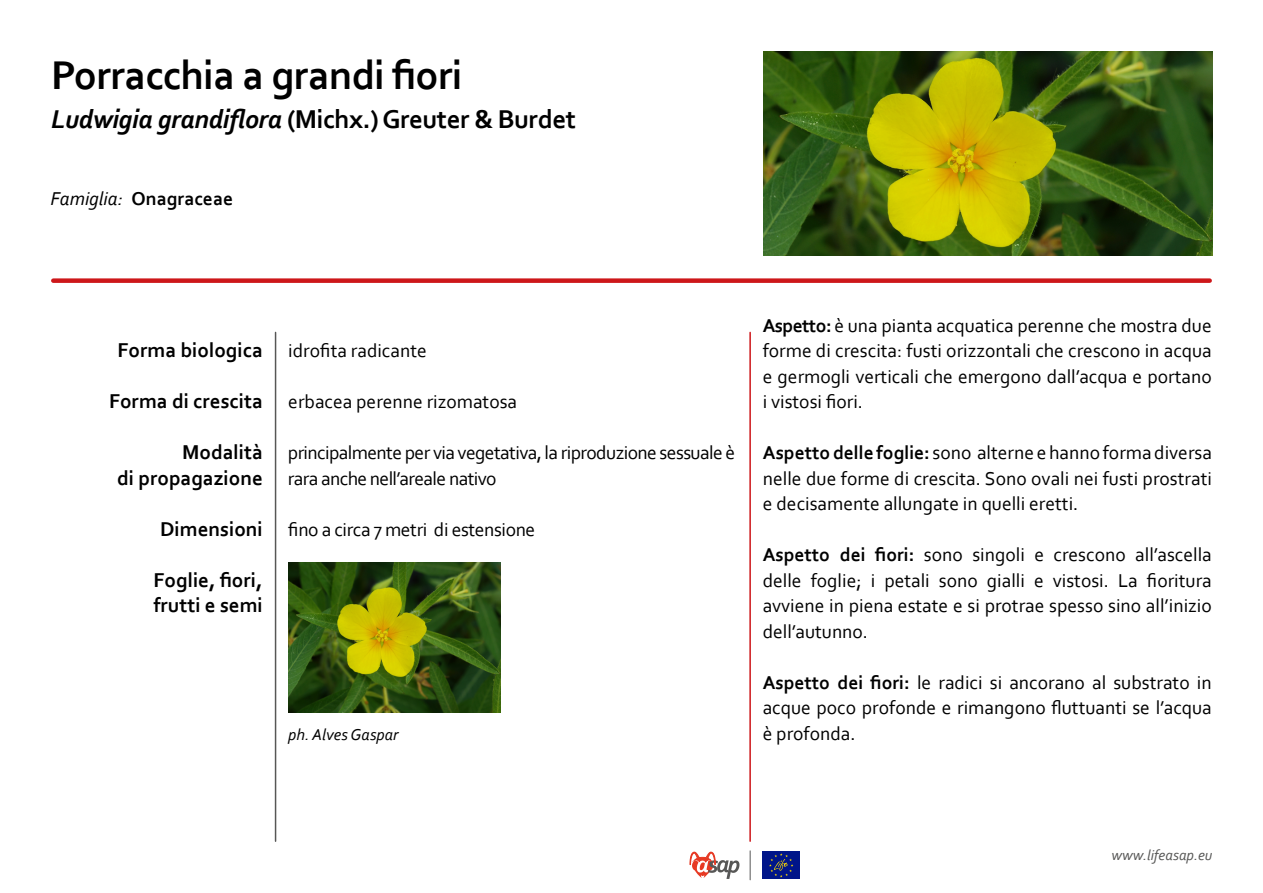
<style>
.page{position:relative;width:1263px;height:893px;background:#fff}
.page>*{position:absolute;margin:0;border:0;box-sizing:border-box;transform-origin:0 0}
.t1{font:700 42px "Corbel";letter-spacing:-.015em;color:#000}
.t2{font:700 27px "Corbel";letter-spacing:-.015em;color:#000}
.t3{font:700 21px/25.5px "Corbel";color:#000;text-align:right}
.t4{font:19.5px/25.5px "Corbel";color:#000;text-align:justify}
.t5{font:19.5px/25.5px "Corbel";letter-spacing:-.03em;color:#000}
.t6{font:19.5px "Corbel";letter-spacing:-.02em;color:#000}
.t7{font:700 19.5px "Corbel";color:#000}
.t8{font:italic 16.5px "Corbel";color:#000}
.t9{font:italic 15px "Corbel";color:#575756}
.s1{font-style:italic}
.s2{font-weight:400;font-style:italic}
.s3{font-weight:700}
</style>
<div class="page">
<div style="left:53px;top:278px;width:1157px;height:5px;background:#cd171a"></div>
<img style="left:763px;top:51px;width:449px;height:204px">
<hr style="left:749px;top:332px;width:2px;height:509px;background:#cd171a">
<svg style="left:689px;top:851px;width:50px;height:28px"></svg>
<svg style="left:750px;top:851px;width:1px;height:29px"></svg>
<div style="left:762px;top:852px;width:38px;height:27px;background:#001589"></div>
<svg style="left:769px;top:853px;width:24px;height:24px"></svg>
<hr style="left:275px;top:332px;width:1px;height:509px;background:#575756">
<img style="left:288px;top:563px;width:212px;height:150px">
<h1 class="t1" style="left:51px;top:49px;width:413px">Porracchia a grandi fiori</h1>
<h2 class="t2" style="left:51px;top:102px;width:526px"><span class="s1">Ludwigia grandiflora</span> (Michx.) Greuter &amp; Burdet</h2>
<p class="t7" style="left:51px;top:186px;width:184px"><span class="s2">Famiglia:</span> Onagraceae</p>
<p class="t3" style="left:118px;top:337px;width:147px">Forma biologica</p>
<p class="t3" style="left:109px;top:388px;width:155px">Forma di crescita</p>
<p class="t3" style="left:117px;top:439px;width:147px">Modalità<br>di propagazione</p>
<p class="t3" style="left:160px;top:516px;width:104px">Dimensioni</p>
<p class="t3" style="left:154px;top:567px;width:111px;text-align:left">Foglie, fiori, frutti e semi</p>
<p class="t4" style="left:288px;top:337px;width:140px">idrofita radicante</p>
<p class="t4" style="left:288px;top:388px;width:230px">erbacea perenne rizomatosa</p>
<p class="t5" style="left:288px;top:439px;width:449px">principalmente per via vegetativa, la riproduzione sessuale è rara anche nell’areale nativo</p>
<p class="t6" style="left:288px;top:517px;width:248px">fino a circa 7 metri di estensione</p>
<p class="t8" style="left:288px;top:724px;width:112px">ph. Alves Gaspar</p>
<p class="t4" style="left:763px;top:312px;width:451px"><span class="s3">Aspetto:</span> è una pianta acquatica perenne che mostra due forme di crescita: fusti orizzontali che crescono in acqua e germogli verticali che emergono dall’acqua e portano i vistosi fiori.</p>
<p class="t4" style="left:763px;top:439px;width:451px"><span class="s3">Aspetto delle foglie:</span> sono alterne e hanno forma diversa nelle due forme di crescita. Sono ovali nei fusti prostrati e decisamente allungate in quelli eretti.</p>
<p class="t4" style="left:763px;top:542px;width:451px"><span class="s3">Aspetto dei fiori:</span> sono singoli e crescono all’ascella delle foglie; i petali sono gialli e vistosi. La fioritura avviene in piena estate e si protrae spesso sino all’inizio dell’autunno.</p>
<p class="t4" style="left:763px;top:669px;width:451px"><span class="s3">Aspetto dei fiori:</span> le radici si ancorano al substrato in acque poco profonde e rimangono fluttuanti se l’acqua è profonda.</p>
<p class="t9" style="left:1111px;top:846px;width:102px">www.lifeasap.eu</p>
</div>
